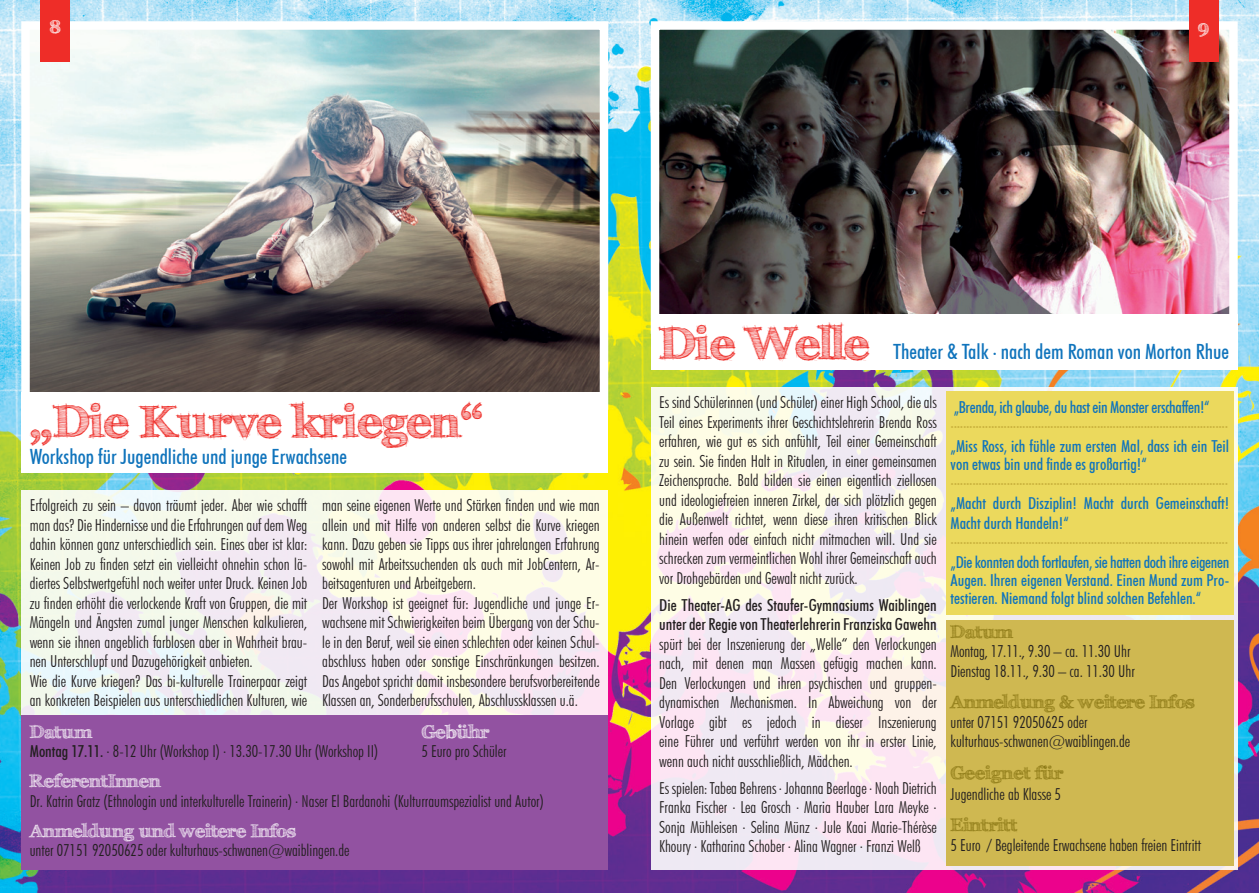
<style>
.page{position:relative;width:1259px;height:893px;background:#fff}
.page>*{position:absolute;margin:0;border:0;box-sizing:border-box;transform-origin:0 0}
.t1{font:700 45px "FFF Tusj";color:#ee2d28}
.t2{font:500 condensed 21px "Futura BT";color:#1074bc}
.t3{font:500 condensed 18px "Futura BT";color:#cab23d}
.t4{font:700 18px "FFF Tusj";color:#fff}
.t5{font:700 18px "FFF Tusj";color:#85720f}
.t6{font:300 condensed 16.5px/19.5px "Futura BT";color:#231f20;text-align:justify}
.t7{font:500 condensed 16.5px/18px "Futura BT";color:#1074bc}
.t8{font:500 condensed 16.5px "Futura BT";letter-spacing:-.02em;color:#1074bc}
.s1{font-weight:500}
.s2{font-family:"FFF Tusj";font-weight:700;font-stretch:normal;font-size:45px;color:#ee2d28}
</style>
<div class="page">
<img style="left:0;top:0;width:1259px;height:893px">
<img style="left:31px;top:31px;width:567px;height:361px">
<div style="left:21px;top:21px;width:587px;height:389px;border:9px solid #fff"></div>
<div style="left:21px;top:490px;width:587px;height:294px;background:linear-gradient(to right,#eff5f1,#fcf1eb)"></div>
<div style="left:21px;top:392px;width:587px;height:81px;background:#fff"></div>
<div style="left:21px;top:715px;width:587px;height:155px;background:#9252a1"></div>
<div style="left:40px;top:0;width:30px;height:62px;background:#ee2d28"></div>
<svg style="left:651px;top:387px;width:586px;height:483px;background:#f7eeed"></svg>
<img style="left:661px;top:31px;width:566px;height:284px">
<div style="left:651px;top:21px;width:586px;height:313px;border:9px solid #fff"></div>
<div style="left:651px;top:315px;width:586px;height:55px;background:#fff"></div>
<div style="left:946px;top:620px;width:287px;height:245px;background:#cfb851"></div>
<div style="left:946px;top:391px;width:287px;height:223px;background:#ebd95d"></div>
<div style="left:1188px;top:0;width:30px;height:62px;background:#ee2d28"></div>
<p class="t4" style="left:49px;top:16px;width:14px">8</p>
<p class="t4" style="left:1197px;top:16px;width:13px">9</p>
<p class="t1" style="left:30px;top:395px;width:455px">„Die Kurve kriegen“</p>
<p class="t2" style="left:30px;top:444px;width:319px">Workshop für Jugendliche und junge Erwachsene</p>
<p class="t6" style="left:30px;top:495px;width:279px">Erfolgreich zu sein – davon träumt jeder. Aber wie schafft man das? Die Hindernisse und die Erfahrungen auf dem Weg dahin können ganz unterschiedlich sein. Eines aber ist klar:<br>Keinen Job zu finden setzt ein vielleicht ohnehin schon lä&shy;diertes Selbstwertgefühl noch weiter unter Druck. Keinen Job zu finden erhöht die verlockende Kraft von Gruppen, die mit Mängeln und Ängsten zumal junger Menschen kalkulieren, wenn sie ihnen angeblich farblosen aber in Wahrheit brau&shy;nen Unterschlupf und Dazugehörigkeit anbieten.</p>
<p class="t6" style="left:30px;top:671px;width:279px">Wie die Kurve kriegen? Das bi-kulturelle Trainerpaar zeigt an konkreten Beispielen aus unterschiedlichen Kulturen, wie</p>
<p class="t6" style="left:322px;top:495px;width:279px">man seine eigenen Werte und Stärken finden und wie man allein und mit Hilfe von anderen selbst die Kurve kriegen kann. Dazu geben sie Tipps aus ihrer jahrelangen Erfahrung sowohl mit Arbeitssuchenden als auch mit JobCentern, Ar&shy;beitsagenturen und Arbeitgebern.</p>
<p class="t6" style="left:322px;top:593px;width:279px">Der Workshop ist geeignet für: Jugendliche und junge Er&shy;wachsene mit Schwierigkeiten beim Übergang von der Schu&shy;le in den Beruf, weil sie einen schlechten oder keinen Schul&shy;abschluss haben oder sonstige Einschränkungen besitzen.<br>Das Angebot spricht damit insbesondere berufsvorbereitende Klassen an, Sonderberufsschulen, Abschlussklassen u.ä.</p>
<p class="t4" style="left:30px;top:721px;width:64px">Datum</p>
<p class="t4" style="left:421px;top:721px;width:69px">Gebühr</p>
<p class="t6" style="left:30px;top:741px;width:350px"><span class="s1">Montag 17.11.</span> . 8-12 Uhr (Workshop I) . 13.30-17.30 Uhr (Workshop II)</p>
<p class="t6" style="left:421px;top:741px;width:87px">5 Euro pro Schüler</p>
<p class="t4" style="left:30px;top:770px;width:132px">ReferentInnen</p>
<p class="t6" style="left:30px;top:791px;width:515px">Dr. Katrin Gratz (Ethnologin und interkulturelle Trainerin) . Naser El Bardanohi (Kulturraumspezialist und Autor)</p>
<p class="t4" style="left:30px;top:820px;width:267px">Anmeldung und weitere Infos</p>
<p class="t6" style="left:30px;top:840px;width:321px">unter 07151 92050625 oder kulturhaus-schwanen@waiblingen.de</p>
<p class="t2" style="left:659px;top:339px;width:571px"><span class="s2">Die Welle</span> Theater &amp; Talk . nach dem Roman von Morton Rhue</p>
<p class="t6" style="left:659px;top:392px;width:279px">Es sind Schülerinnen (und Schüler) einer High School, die als Teil eines Experiments ihrer Geschichtslehrerin Brenda Ross erfahren, wie gut es sich anfühlt, Teil einer Gemeinschaft zu sein. Sie finden Halt in Ritualen, in einer gemeinsamen Zeichensprache. Bald bilden sie einen eigentlich ziellosen und ideologiefreien inneren Zirkel, der sich plötzlich gegen die Außenwelt richtet, wenn diese ihren kritischen Blick hinein werfen oder einfach nicht mitmachen will. Und sie schrecken zum vermeintlichen Wohl ihrer Gemeinschaft auch vor Drohgebärden und Gewalt nicht zurück.</p>
<p class="t6" style="left:659px;top:595px;width:279px"><span class="s1">Die Theater-AG des Staufer-Gymnasiums Waiblingen unter der Regie von Theaterlehrerin Franziska Gawehn </span>spürt bei der Inszenierung der „Welle“ den Verlockungen nach, mit denen man Massen gefügig machen kann.<br>Den Verlockungen und ihren psychischen und gruppen&shy;dynamischen Mechanismen. In Abweichung von der Vorlage gibt es jedoch in dieser Inszenierung eine Führer und verführt werden von ihr in erster Linie, wenn auch nicht ausschließlich, Mädchen.</p>
<p class="t6" style="left:659px;top:778px;width:279px">Es spielen: Tabea Behrens . Johanna Beerlage . Noah Dietrich Franka Fischer . Lea Grosch . Maria Hauber Lara Meyke .<br>Sonja Mühleisen . Selina Münz . Jule Kaai Marie-Thérèse Khoury . Katharina Schober . Alina Wagner . Franzi Welß</p>
<p class="t8" style="left:953px;top:397px;width:257px">„Brenda, ich glaube, du hast ein Monster erschaffen!“</p>
<p class="t3" style="left:950px;top:411px;width:279px">.........................................................................................</p>
<p class="t7" style="left:950px;top:437px;width:280px">„Miss Ross, ich fühle zum ersten Mal, dass ich ein Teil von etwas bin und finde es großartig!“</p>
<p class="t3" style="left:950px;top:468px;width:279px">.........................................................................................</p>
<p class="t7" style="left:950px;top:494px;width:280px;line-height:19.5px">„Macht durch Disziplin! Macht durch Gemeinschaft!<br>Macht durch Handeln!“</p>
<p class="t3" style="left:950px;top:527px;width:279px">.........................................................................................</p>
<p class="t7" style="left:950px;top:553px;width:280px;text-align:justify">„Die konnten doch fortlaufen, sie hatten doch ihre eigenen Augen. Ihren eigenen Verstand. Einen Mund zum Pro&shy;testieren. Niemand folgt blind solchen Befehlen.“</p>
<p class="t5" style="left:950px;top:621px;width:64px">Datum</p>
<p class="t6" style="left:950px;top:641px;width:181px">Montag, 17.11., 9.30 – ca. 11.30 Uhr</p>
<p class="t6" style="left:950px;top:661px;width:186px">Dienstag 18.11., 9.30 – ca. 11.30 Uhr</p>
<p class="t5" style="left:950px;top:691px;width:245px">Anmeldung &amp; weitere Infos</p>
<p class="t6" style="left:950px;top:712px;width:138px">unter 07151 92050625 oder</p>
<p class="t6" style="left:950px;top:731px;width:181px">kulturhaus-schwanen@waiblingen.de</p>
<p class="t5" style="left:950px;top:762px;width:114px">Geeignet für</p>
<p class="t6" style="left:950px;top:784px;width:112px">Jugendliche ab Klasse 5</p>
<p class="t5" style="left:950px;top:814px;width:68px">Eintritt</p>
<p class="t6" style="left:950px;top:835px;width:252px">5 Euro / Begleitende Erwachsene haben freien Eintritt</p>
</div>
